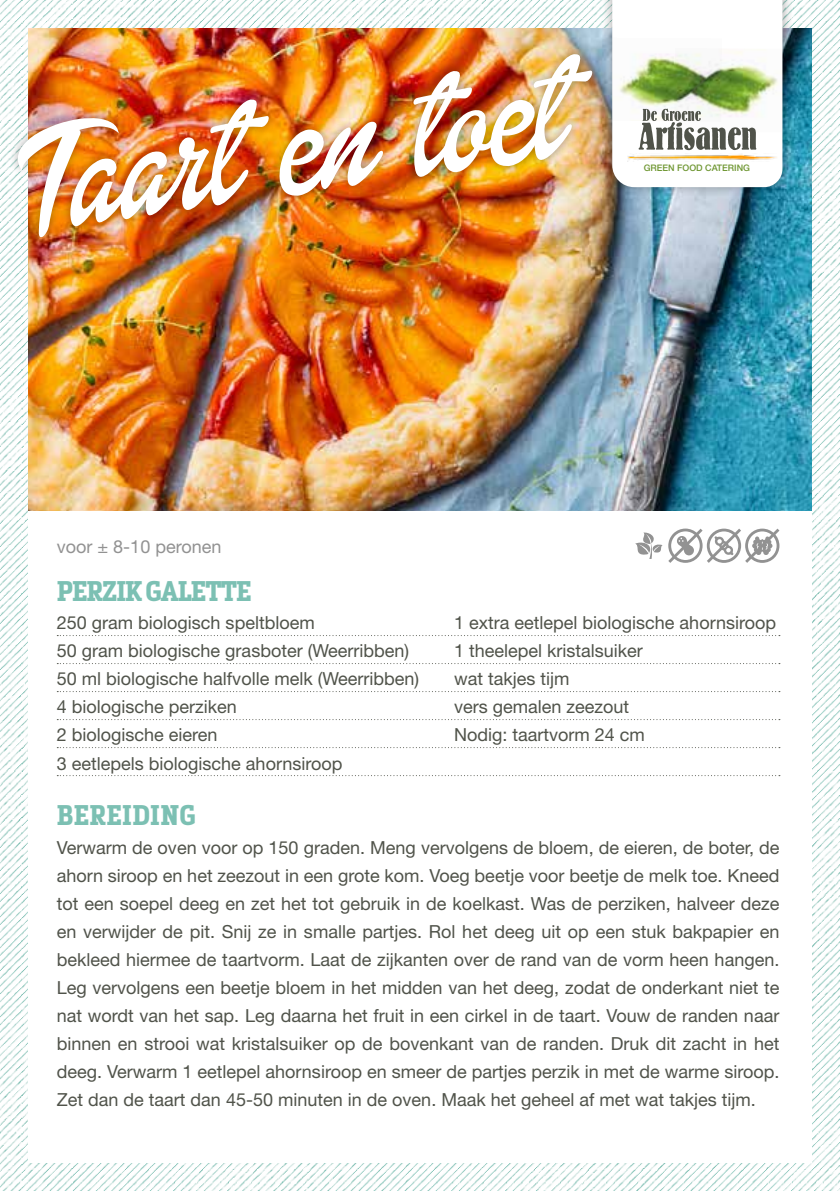
<style>
.page{position:relative;width:840px;height:1191px;background:#fff}
.page>*{position:absolute;margin:0;border:0;box-sizing:border-box;transform-origin:0 0}
.t1{font:150px "Dollie Script Personal Use";color:#fff}
.t2{font:700 28px "Metronic Slab Narrow";letter-spacing:-.035em;color:#7cc0b3}
.t3{font:700 28px "Metronic Slab Narrow";letter-spacing:.01em;color:#7cc0b3}
.t4{font:18px/28px "Helvetica Neue LT Std";color:#50534a;text-align:justify}
.t5{font:18px "Helvetica Neue LT Std";color:#929292}
.t6{font:500 9px "Helvetica Neue LT Std";color:#6e9631}
</style>
<div class="page">
<img style="left:0;top:0;width:839px;height:1191px">
<div style="left:28px;top:28px;width:783px;height:1134px;background:#fff"></div>
<img style="left:28px;top:28px;width:783px;height:482px">
<div style="left:8px;top:45px;width:592px;height:201px;background:#000;opacity:.35"></div>
<svg style="left:57px;top:635px;width:722px;height:1px"></svg>
<svg style="left:57px;top:663px;width:722px;height:1px"></svg>
<svg style="left:57px;top:691px;width:722px;height:1px"></svg>
<svg style="left:57px;top:719px;width:722px;height:1px"></svg>
<svg style="left:57px;top:747px;width:722px;height:1px"></svg>
<svg style="left:57px;top:775px;width:722px;height:1px"></svg>
<div style="left:601px;top:0;width:192px;height:198px;background:#000;opacity:.35"></div>
<img style="left:609px;top:37px;width:3px;height:85px">
<img style="left:782px;top:48px;width:3px;height:84px">
<img style="left:782px;top:153px;width:5px;height:9px">
<svg style="left:612px;top:0;width:170px;height:187px"></svg>
<svg style="left:635px;top:528px;width:145px;height:35px"></svg>
<h1 class="t1" style="left:2px;top:100px;width:555px;rotate:-8deg">Taart en toet</h1>
<p class="t6" style="left:643px;top:163px;width:108px">GREEN FOOD CATERING</p>
<p class="t5" style="left:57px;top:535px;width:166px">voor ± 8-10 peronen</p>
<h2 class="t2" style="left:57px;top:575px;width:196px">PERZIK GALETTE</h2>
<p class="t4" style="left:57px;top:609px;width:259px">250 gram biologisch speltbloem</p>
<p class="t4" style="left:454px;top:609px;width:323px">1 extra eetlepel biologische ahornsiroop</p>
<p class="t4" style="left:57px;top:637px;width:354px">50 gram biologische grasboter (Weerribben)</p>
<p class="t4" style="left:454px;top:637px;width:190px">1 theelepel kristalsuiker</p>
<p class="t4" style="left:57px;top:665px;width:364px">50 ml biologische halfvolle melk (Weerribben)</p>
<p class="t4" style="left:454px;top:665px;width:117px">wat takjes tijm</p>
<p class="t4" style="left:57px;top:693px;width:181px">4 biologische perziken</p>
<p class="t4" style="left:454px;top:693px;width:176px">vers gemalen zeezout</p>
<p class="t4" style="left:57px;top:721px;width:162px">2 biologische eieren</p>
<p class="t4" style="left:454px;top:721px;width:192px">Nodig: taartvorm 24 cm</p>
<p class="t4" style="left:57px;top:749px;width:287px">3 eetlepels biologische ahornsiroop</p>
<h2 class="t3" style="left:57px;top:799px;width:140px">BEREIDING</h2>
<p class="t4" style="left:57px;top:833px;width:723px">Verwarm de oven voor op 150 graden. Meng vervolgens de bloem, de eieren, de boter, de ahorn siroop en het zeezout in een grote kom. Voeg beetje voor beetje de melk toe. Kneed tot een soepel deeg en zet het tot gebruik in de koelkast. Was de perziken, halveer deze en verwijder de pit. Snij ze in smalle partjes. Rol het deeg uit op een stuk bakpapier en bekleed hiermee de taartvorm. Laat de zijkanten over de rand van de vorm heen hangen.<br>Leg vervolgens een beetje bloem in het midden van het deeg, zodat de onderkant niet te nat wordt van het sap. Leg daarna het fruit in een cirkel in de taart. Vouw de randen naar binnen en strooi wat kristalsuiker op de bovenkant van de randen. Druk dit zacht in het deeg. Verwarm 1 eetlepel ahornsiroop en smeer de partjes perzik in met de warme siroop.<br>Zet dan de taart dan 45-50 minuten in de oven. Maak het geheel af met wat takjes tijm.</p>
</div>
